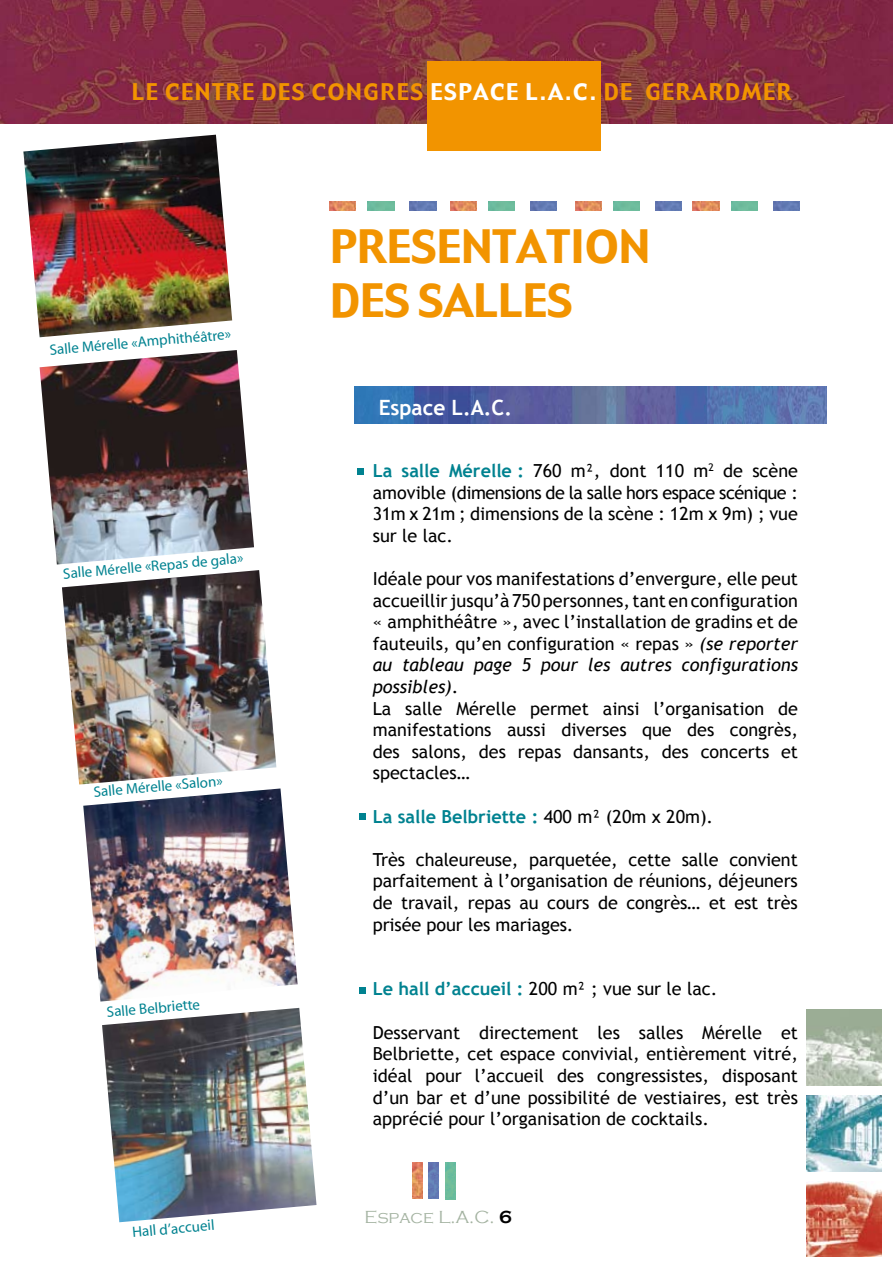
<style>
.page{position:relative;width:893px;height:1263px;background:#fff}
.page>*{position:absolute;margin:0;border:0;box-sizing:border-box;transform-origin:0 0}
.t1{font:45px/54px "Gadget";color:#f29400}
.t2{font:22.5px "Gadget";letter-spacing:.07em;color:#f29400}
.t3{font:700 21px "Trebuchet MS";color:#fff}
.t4{font:18px/21.6px "Trebuchet MS";color:#000;text-align:justify}
.t5{font:700 18px "Trebuchet MS";color:#008290}
.t6{font:300 18px "Copperplate Gothic";color:#a3b2a0}
.t7{font:15px "Myriad";color:#008290}
.s1{color:#fff}
.s2{font-weight:700;color:#008290}
.s3{font-style:italic}
.s4{font-weight:400;color:#000}
.s5{font-weight:700;color:#000}
</style>
<div class="page">
<img style="left:354px;top:387px;width:472px;height:36px">
<img style="left:0;top:0;width:893px;height:123px">
<div style="left:427px;top:62px;width:174px;height:89px;background:#f29400"></div>
<svg style="left:358px;top:469px;width:6px;height:6px"></svg>
<div style="left:359px;top:987px;width:6px;height:7px;background:#008290"></div>
<svg style="left:359px;top:814px;width:6px;height:6px"></svg>
<img style="left:23px;top:135px;width:209px;height:202px">
<img style="left:83px;top:788px;width:215px;height:213px">
<img style="left:102px;top:1008px;width:215px;height:214px">
<img style="left:429px;top:1162px;width:10px;height:37px">
<img style="left:412px;top:1162px;width:10px;height:37px">
<img style="left:446px;top:1162px;width:9px;height:37px">
<img style="left:40px;top:350px;width:214px;height:214px">
<img style="left:62px;top:570px;width:214px;height:214px">
<img style="left:806px;top:1010px;width:76px;height:75px">
<img style="left:806px;top:1096px;width:76px;height:75px">
<img style="left:806px;top:1181px;width:76px;height:76px">
<img style="left:410px;top:201px;width:26px;height:10px">
<img style="left:368px;top:201px;width:26px;height:10px">
<img style="left:329px;top:201px;width:26px;height:10px">
<img style="left:531px;top:201px;width:26px;height:10px">
<img style="left:489px;top:201px;width:26px;height:10px">
<img style="left:450px;top:201px;width:26px;height:10px">
<img style="left:656px;top:201px;width:26px;height:10px">
<img style="left:614px;top:201px;width:26px;height:10px">
<img style="left:575px;top:201px;width:26px;height:10px">
<img style="left:773px;top:201px;width:27px;height:10px">
<img style="left:731px;top:201px;width:27px;height:10px">
<img style="left:693px;top:201px;width:26px;height:10px">
<p class="t2" style="left:132px;top:77px;width:661px">LE CENTRE DES CONGRES <span class="s1">ESPACE L.A.C.</span> DE GERARDMER</p>
<p class="t7" style="left:49px;top:342px;width:183px;rotate:-5deg">Salle Mérelle «Amphithéâtre»</p>
<p class="t7" style="left:63px;top:566px;width:182px;rotate:-5deg">Salle Mérelle «Repas de gala»</p>
<p class="t7" style="left:93px;top:784px;width:131px;rotate:-5deg">Salle Mérelle «Salon»</p>
<p class="t7" style="left:106px;top:1005px;width:95px;rotate:-5deg">Salle Belbriette</p>
<p class="t7" style="left:132px;top:1224px;width:84px;rotate:-5deg">Hall d’accueil</p>
<h1 class="t1" style="left:330px;top:221px;width:321px">PRESENTATION<br>DES SALLES</h1>
<p class="t3" style="left:379px;top:394px;width:135px">Espace L.A.C.</p>
<p class="t4" style="left:373px;top:460px;width:427px"><span class="s2">La salle Mérelle :</span> 760 m², dont 110 m<sup>2</sup> de scène amovible (dimensions de la salle hors espace scénique :<br>31m x 21m ; dimensions de la scène : 12m x 9m) ; vue sur le lac.</p>
<p class="t4" style="left:373px;top:568px;width:427px;text-align:left">Idéale pour vos manifestations d’envergure, elle peut accueillir jusqu’à 750 personnes, tant en configuration « amphithéâtre », avec l’installation de gradins et de fauteuils, qu’en configuration « repas » <span class="s3">(se reporter au tableau page 5 pour les autres configurations possibles)</span>.<br>La salle Mérelle permet ainsi l’organisation de manifestations aussi diverses que des congrès, des salons, des repas dansants, des concerts et spectacles…</p>
<p class="t5" style="left:373px;top:805px;width:342px">La salle Belbriette : <span class="s4">400 m² (20m x 20m).</span></p>
<p class="t4" style="left:373px;top:849px;width:427px">Très chaleureuse, parquetée, cette salle convient parfaitement à l’organisation de réunions, déjeuners de travail, repas au cours de congrès… et est très prisée pour les mariages.</p>
<p class="t4" style="left:373px;top:978px;width:346px"><span class="s2">Le hall d’accueil :</span> 200 m² ; vue sur le lac.</p>
<p class="t4" style="left:373px;top:1022px;width:427px">Desservant directement les salles Mérelle et Belbriette, cet espace convivial, entièrement vitré, idéal pour l’accueil des congressistes, disposant d’un bar et d’une possibilité de vestiaires, est très apprécié pour l’organisation de cocktails.</p>
<p class="t6" style="left:364px;top:1207px;width:149px">Espace L.A.C. <span class="s5">6</span></p>
</div>
